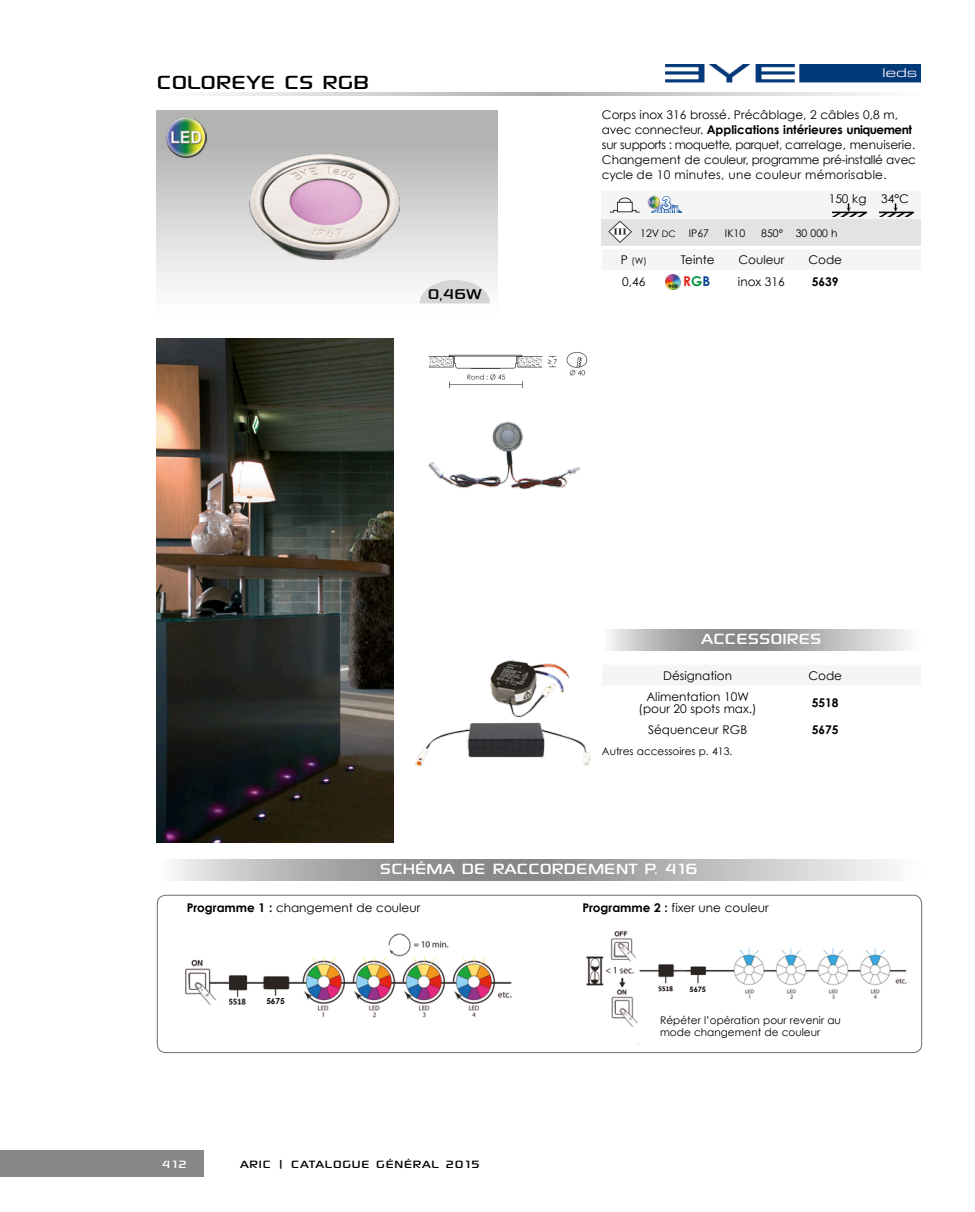
<style>
.page{position:relative;width:975px;height:1212px;background:#fff}
.page>*{position:absolute;margin:0;border:0;box-sizing:border-box;transform-origin:0 0}
.Titres_Produits{font:27px "Sony Sketch EF";color:#000}
.t1{font:21px "Sony Sketch EF";color:#fff}
.t2{font:20.1px "Sony Sketch EF";color:#000}
.t3{font:15px "Sony Sketch EF";letter-spacing:.05em;color:#000}
.t4{font:15px "Sony Sketch EF";color:#fff}
.t5{font:700 13.5px "Century Gothic";color:#e32414}
.texte_courant{font:12px/15px "Century Gothic";color:#000;text-align:center}
.t6{font:700 12px "Century Gothic";color:#000}
.Légendes_sous_tab{font:10.5px/12px "Century Gothic";color:#000}
.t7{font:9px "Century Gothic";color:#000}
.t8{font:700 8.25px "Century Gothic";color:#000}
.t9{font:700 7.35px "Century Gothic";color:#000}
.s1{font-weight:700}
.s2{font-size:9px}
.s3{font-size:12px}
.s4{color:#00963f}
.s5{color:#0a4597}
</style>
<div class="page">
<div style="left:0;top:1150px;width:204px;height:27px;background:#878786"></div>
<div style="left:157px;top:111px;width:340px;height:203px;background:linear-gradient(to bottom,#a9a9a9,#fff)"></div>
<img style="left:157px;top:338px;width:236px;height:504px">
<svg style="left:208px;top:93px;width:669px;height:2px"></svg>
<svg style="left:610px;top:629px;width:298px;height:21px;background:#b3b3b2"></svg>
<div style="left:157px;top:895px;width:765px;height:158px;border:1px solid #6d6c6c;border-radius:9px"></div>
<svg style="left:175px;top:859px;width:714px;height:21px;background:#b3b3b2"></svg>
<img style="left:665px;top:64px;width:256px;height:19px">
<div style="left:602px;top:219px;width:319px;height:27px;background:#e3e3e3"></div>
<div style="left:602px;top:191px;width:319px;height:28px;background:#f5f5f5"></div>
<svg style="left:609px;top:195px;width:74px;height:18px"></svg>
<img style="left:608px;top:222px;width:23px;height:21px">
<img style="left:879px;top:203px;width:34px;height:13px">
<img style="left:832px;top:203px;width:34px;height:13px">
<img style="left:665px;top:275px;width:15px;height:14px">
<img style="left:163px;top:115px;width:43px;height:43px">
<svg style="left:419px;top:280px;width:71px;height:23px"></svg>
<img style="left:249px;top:154px;width:150px;height:105px">
<img style="left:428px;top:421px;width:153px;height:69px">
<img style="left:428px;top:352px;width:160px;height:37px">
<img style="left:185px;top:933px;width:327px;height:85px">
<img style="left:586px;top:930px;width:321px;height:97px">
<div style="left:640px;top:1004px;width:210px;height:39px;background:#fff"></div>
<img style="left:490px;top:660px;width:80px;height:56px">
<img style="left:415px;top:716px;width:176px;height:51px">
<p class="Titres_Produits" style="left:157px;top:67px;width:214px">COLOREYE CS RGB</p>
<p class="t2" style="left:428px;top:283px;width:55px">0,46W</p>
<p class="texte_courant" style="left:602px;top:107px;width:315px;text-align:left">Corps inox 316 brossé. Précâblage, 2 câbles 0,8 m, avec connecteur. <span class="s1">Applications intérieures uniquement </span>sur supports : moquette, parquet, carrelage, menuiserie.<br>Changement de couleur, programme pré-installé avec cycle de 10 minutes, une couleur mémorisable.</p>
<p class="texte_courant" style="left:828px;top:191px;width:39px">150 kg</p>
<p class="texte_courant" style="left:881px;top:191px;width:29px">34°C</p>
<p class="Légendes_sous_tab" style="left:640px;top:227px;width:70px">12V <span class="s2">DC</span> IP67</p>
<p class="Légendes_sous_tab" style="left:725px;top:227px;width:22px">IK10</p>
<p class="Légendes_sous_tab" style="left:761px;top:227px;width:78px">850° 30 000 h</p>
<p class="t7" style="left:621px;top:255px;width:28px"><span class="s3">P</span> (W)</p>
<p class="texte_courant" style="left:680px;top:252px;width:35px">Teinte</p>
<p class="texte_courant" style="left:738px;top:252px;width:48px">Couleur</p>
<p class="texte_courant" style="left:808px;top:252px;width:35px">Code</p>
<p class="texte_courant" style="left:622px;top:274px;width:25px">0,46</p>
<p class="t5" style="left:683px;top:273px;width:28px">R<span class="s4">G</span><span class="s5">B</span></p>
<p class="texte_courant" style="left:738px;top:274px;width:48px">inox 316</p>
<p class="t6" style="left:811px;top:274px;width:28px">5639</p>
<p class="t1" style="left:701px;top:627px;width:122px">ACCESSOIRES</p>
<p class="texte_courant" style="left:663px;top:668px;width:71px">Désignation</p>
<p class="texte_courant" style="left:808px;top:668px;width:35px">Code</p>
<p class="texte_courant" style="left:638px;top:690px;width:120px;line-height:12px">Alimentation 10W (pour 20 spots max.)</p>
<p class="t6" style="left:811px;top:695px;width:28px">5518</p>
<p class="texte_courant" style="left:648px;top:722px;width:101px">Séquenceur RGB</p>
<p class="t6" style="left:811px;top:722px;width:28px">5675</p>
<p class="Légendes_sous_tab" style="left:602px;top:745px;width:132px">Autres accessoires p. 413.</p>
<p class="t1" style="left:380px;top:857px;width:319px">SCHÉMA DE RACCORDEMENT P. 416</p>
<p class="texte_courant" style="left:187px;top:900px;width:235px"><span class="s1">Programme 1 :</span> changement de couleur</p>
<p class="texte_courant" style="left:582px;top:900px;width:188px"><span class="s1">Programme 2 :</span> fixer une couleur</p>
<p class="t8" style="left:266px;top:996px;width:20px">5675</p>
<p class="t4" style="left:162px;top:1156px;width:26px">412</p>
<p class="t3" style="left:240px;top:1156px;width:241px">ARIC | CATALOGUE GÉNÉRAL 2015</p>
<p class="t9" style="left:689px;top:984px;width:18px">5675</p>
<p class="Légendes_sous_tab" style="left:660px;top:1014px;width:182px">Répéter l’opération pour revenir au mode changement de couleur</p>
</div>
